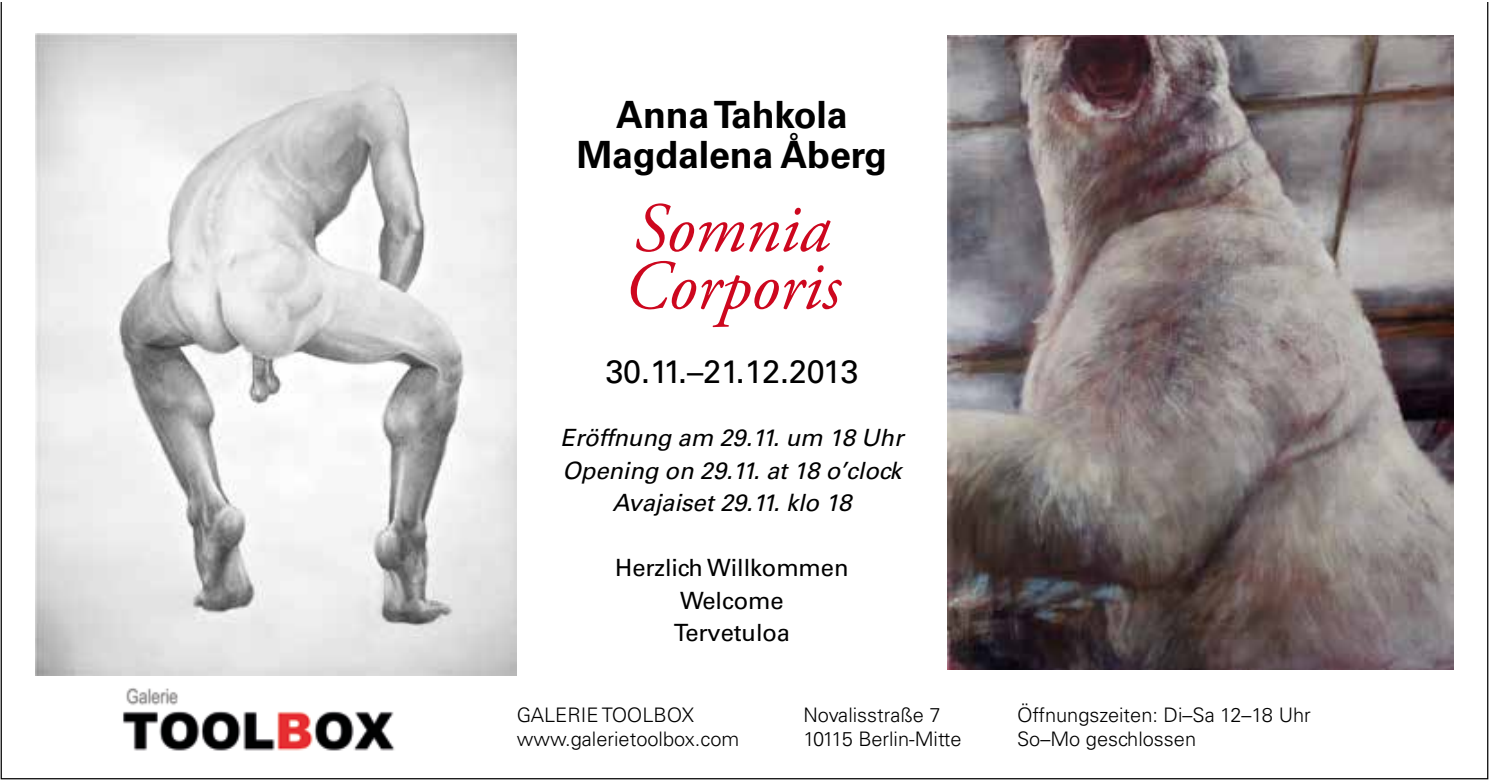
<style>
.page{position:relative;width:1489px;height:780px;background:#fff}
.page>*{position:absolute;margin:0;border:0;box-sizing:border-box;transform-origin:0 0}
.t1{font:italic 70px/57.5px "Adobe Garamond Pro";letter-spacing:-.005em;color:#cd071e}
.t2{font:700 37.5px/40px "Univers LT Std";letter-spacing:-.005em;color:#000;text-align:center}
.t3{font:32.5px "Univers LT Std";letter-spacing:-.02em;color:#000}
.t4{font:italic 23.75px/32.5px "Univers LT Std";letter-spacing:-.005em;color:#000;text-align:center}
.t5{font:23.75px/32.5px "Univers LT Std";letter-spacing:-.005em;color:#000;text-align:center}
.t6{font:300 20px "Univers LT Std";color:#000}
</style>
<div class="page">
<img style="left:123px;top:688px;width:272px;height:63px">
<img style="left:35px;top:34px;width:481px;height:641px">
<img style="left:947px;top:35px;width:506px;height:634px">
<h2 class="t2" style="left:576px;top:95px;width:312px">Anna Tahkola<br>Magdalena Åberg</h2>
<h1 class="t1" style="left:623px;top:202px;width:218px">Somnia<br>Corporis</h1>
<h3 class="t3" style="left:605px;top:352px;width:254px">30.11.–21.12.2013</h3>
<p class="t4" style="left:560px;top:422px;width:344px">Eröffnung am 29.11. um 18 Uhr<br>Opening on 29.11. at 18 o’clock<br>Avajaiset 29.11. klo 18</p>
<p class="t5" style="left:615px;top:552px;width:235px">Herzlich Willkommen<br>Welcome<br>Tervetuloa</p>
<p class="t6" style="left:516px;top:702px;width:179px">GALERIE TOOLBOX</p>
<p class="t6" style="left:803px;top:702px;width:138px">Novalisstraße 7</p>
<p class="t6" style="left:1016px;top:702px;width:295px">Öffnungszeiten: Di–Sa 12–18 Uhr</p>
<p class="t6" style="left:516px;top:726px;width:224px">www.galerietoolbox.com</p>
<p class="t6" style="left:803px;top:726px;width:159px">10115 Berlin-Mitte</p>
<p class="t6" style="left:1016px;top:726px;width:181px">So–Mo geschlossen</p>
</div>
